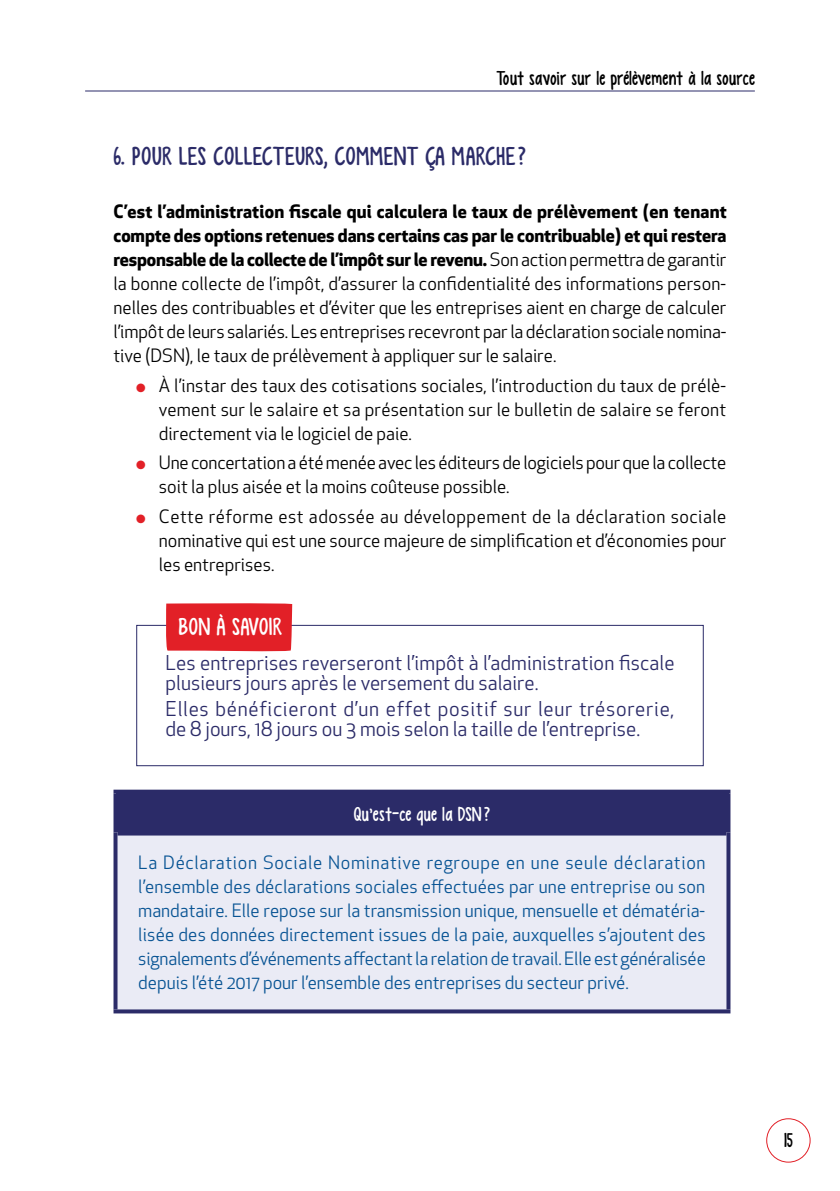
<style>
.page{position:relative;width:840px;height:1191px;background:#fff}
.page>*{position:absolute;margin:0;border:0;box-sizing:border-box;transform-origin:0 0}
.t1{font:26px "KG Empireof Dirt";letter-spacing:.03em;color:#2b2b68}
.t2{font:24.4px "KG Empireof Dirt";letter-spacing:.015em;color:#fff}
.t3{font:20px/20px "Apex New";letter-spacing:.035em;color:#2b2b68}
.t4{font:20px/20px "Apex New";letter-spacing:.005em;color:#2b2b68}
.t5{font:20px "KG Empireof Dirt";letter-spacing:.005em;color:#000}
.t6{font:20px "KG Empireof Dirt";letter-spacing:.02em;color:#fff}
.t7{font:18px/24px "Apex New";color:#000;text-align:justify}
.t8{font:18px/24px "Apex New";color:#085494;text-align:justify}
.s1{font-weight:700}
.s2{color:#e22027}
</style>
<div class="page">
<hr style="left:85px;top:90px;width:669px;height:1px;background:#2b2b68">
<div style="left:765px;top:1118px;width:45px;height:44px;border:1px solid #e22027;border-radius:50%"></div>
<div style="left:136px;top:625px;width:567px;height:141px;border:1px solid #2b2b68"></div>
<div style="left:115px;top:791px;width:613px;height:41px;background:#2b2b68"></div>
<div style="left:115px;top:832px;width:613px;height:179px;background:#eaebf5"></div>
<svg style="left:113px;top:793px;width:3px;height:39px"></svg>
<svg style="left:113px;top:789px;width:617px;height:4px;fill:#2b2b68"></svg>
<hr style="left:726px;top:793px;width:4px;height:39px;background:#2b2b68">
<svg style="left:113px;top:832px;width:4px;height:177px"></svg>
<div style="left:117px;top:829px;width:609px;height:6px;background:#2b2b68"></div>
<svg style="left:726px;top:832px;width:4px;height:177px"></svg>
<svg style="left:113px;top:1009px;width:617px;height:4px;background:#404078"></svg>
<svg style="left:165px;top:603px;width:127px;height:49px;background:#e32930"></svg>
<p class="t5" style="left:496px;top:67px;width:260px">Tout savoir sur le prélèvement à la source</p>
<h1 class="t1" style="left:113px;top:142px;width:414px">6. POUR LES COLLECTEURS, COMMENT ÇA MARCHE?</h1>
<p class="t7" style="left:113px;top:199px;width:614px"><span class="s1">C’est l’administration fiscale qui calculera le taux de prélèvement (en tenant compte des options retenues dans certains cas par le contribuable) et qui restera responsable de la collecte de l’impôt sur le revenu.</span> Son action permettra de garantir la bonne collecte de l’impôt, d’assurer la confidentialité des informations person&shy;nelles des contribuables et d’éviter que les entreprises aient en charge de calculer l’impôt de leurs salariés. Les entreprises recevront par la déclaration sociale nomina&shy;tive (DSN), le taux de prélèvement à appliquer sur le salaire.</p>
<p class="t7" style="left:159px;top:373px;width:568px;text-indent:-23px"><span class="s2">●</span> À l’instar des taux des cotisations sociales, l’introduction du taux de prélè&shy;vement sur le salaire et sa présentation sur le bulletin de salaire se feront directement via le logiciel de paie.</p>
<p class="t7" style="left:159px;top:451px;width:568px;text-indent:-23px"><span class="s2">●</span> Une concertation a été menée avec les éditeurs de logiciels pour que la collecte soit la plus aisée et la moins coûteuse possible.</p>
<p class="t7" style="left:159px;top:504px;width:568px;text-indent:-23px"><span class="s2">●</span> Cette réforme est adossée au développement de la déclaration sociale nominative qui est une source majeure de simplification et d’économies pour les entreprises.</p>
<h2 class="t2" style="left:179px;top:613px;width:105px">BON À SAVOIR</h2>
<p class="t4" style="left:165px;top:653px;width:510px">Les entreprises reverseront l’impôt à l’administration fiscale plusieurs jours après le versement du salaire.</p>
<p class="t3" style="left:165px;top:698px;width:510px">Elles bénéficieront d’un effet positif sur leur trésorerie, de 8 jours, 18 jours ou 3 mois selon la taille de l’entreprise.</p>
<p class="t6" style="left:353px;top:803px;width:138px">Qu’est-ce que la DSN?</p>
<p class="t8" style="left:138px;top:850px;width:569px">La Déclaration Sociale Nominative regroupe en une seule déclaration l’ensemble des déclarations sociales effectuées par une entreprise ou son mandataire. Elle repose sur la transmission unique, mensuelle et dématéria&shy;lisée des données directement issues de la paie, auxquelles s’ajoutent des signalements d’événements affectant la relation de travail. Elle est généralisée depuis l’été 2017 pour l’ensemble des entreprises du secteur privé.</p>
<p class="t5" style="left:783px;top:1128px;width:10px">15</p>
</div>
